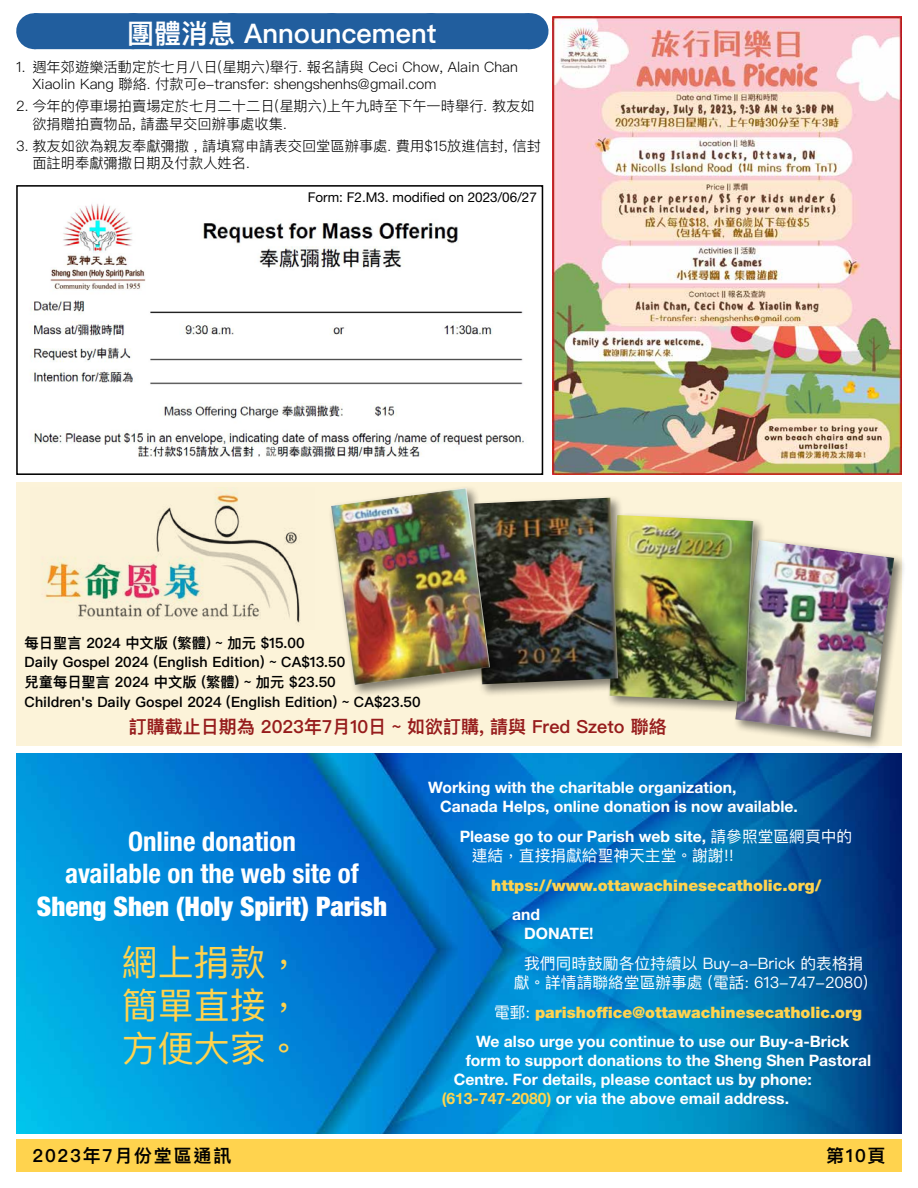
<style>
.page{position:relative;width:918px;height:1188px;background:#fff}
.page>*{position:absolute;margin:0;border:0;box-sizing:border-box;transform-origin:0 0}
.t1{font:36px/43.2px "Ping Fang HK";color:#ffd34e;text-align:justify}
.t2{font:700 condensed 27px/32.4px "Helvetica Neue LT Std";color:#fff;text-align:center}
.t3{font:900 condensed 27px "Helvetica Neue LT Std";color:#fff}
.t4{font:600 27px "Ping Fang HK";color:#fff}
.t5{font:600 18px "Ping Fang HK";color:#961c1c}
.t6{font:600 18px "Ping Fang HK";letter-spacing:.1em;color:#000}
.t7{font:700 15.75px/18.9px "Helvetica Neue LT Std";color:#fff}
.t8{font:15.75px/18.9px "Ping Fang HK";color:#fff;text-align:center}
.t9{font:900 15.75px "Helvetica Neue LT Std";color:#ffd34e}
.t10{font:300 14.25px/17.1px "Ping Fang HK";color:#000}
.t11{font:600 14.25px/19.8px "Ping Fang HK";color:#000}
.t12{font:13.5px "Helvetica Neue LT Std";color:#000}
.s1{font-family:"Ping Fang HK";font-weight:400}
.s2{font-weight:900;color:#ffd34e}
.s3{color:#ffd34e}
</style>
<div class="page">
<div style="left:16px;top:1139px;width:886px;height:33px;background:#ffd34e"></div>
<div style="left:16px;top:482px;width:886px;height:264px;background:#fcf3d9"></div>
<img style="left:16px;top:754px;width:886px;height:380px">
<img style="left:30px;top:204px;width:494px;height:253px">
<div style="left:16px;top:185px;width:527px;height:290px;border:2px solid #000"></div>
<div style="left:34px;top:13px;width:496px;height:36px;background:#215e9e"></div>
<svg style="left:135px;top:13px;width:345px;height:1px"></svg>
<hr style="left:530px;top:13px;width:1px;height:36px;background:#215e9e">
<img style="left:552px;top:16px;width:350px;height:459px">
<div style="left:732px;top:537px;width:175px;height:213px;background:#000;opacity:.5"></div>
<img style="left:735px;top:540px;width:159px;height:197px">
<img style="left:42px;top:487px;width:258px;height:136px">
<div style="left:606px;top:512px;width:160px;height:203px;background:#000;opacity:.5"></div>
<img style="left:609px;top:515px;width:145px;height:187px">
<div style="left:471px;top:495px;width:160px;height:202px;background:#000;opacity:.5"></div>
<img style="left:503px;top:498px;width:115px;height:186px">
<div style="left:328px;top:485px;width:175px;height:213px;background:#000;opacity:.5"></div>
<img style="left:331px;top:488px;width:159px;height:197px">
<h2 class="t4" style="left:127px;top:16px;width:311px">團體消息 Announcement</h2>
<p class="t10" style="left:32px;top:58px;width:487px;text-indent:-16px">1. 週年郊遊樂活動定於七月八日(星期六)舉行. 報名請與 Ceci Chow, Alain Chan<br>Xiaolin Kang 聯絡. 付款可e-transfer: shengshenhs@gmail.com</p>
<p class="t10" style="left:32px;top:98px;width:504px;text-indent:-16px">2. 今年的停車場拍賣場定於七月二十二日(星期六)上午九時至下午一時舉行. 教友如欲捐贈拍賣物品, 請盡早交回辦事處收集.</p>
<p class="t10" style="left:32px;top:137px;width:510px;text-indent:-16px">3. 教友如欲為親友奉獻彌撒 , 請填寫申請表交回堂區辦事處. 費用$15放進信封, 信封面註明奉獻彌撒日期及付款人姓名.</p>
<p class="t12" style="left:308px;top:189px;width:231px">Form: F2.M3. modified on 2023/06/27</p>
<p class="t11" style="left:25px;top:632px;width:398px">每日聖言 2024 中文版 (繁體) ~ 加元 $15.00<br>Daily Gospel 2024 (English Edition) ~ CA$13.50<br>兒童每日聖言 2024 中文版 (繁體) ~ 加元 $23.50<br>Children's Daily Gospel 2024 (English Edition) ~ CA$23.50</p>
<p class="t5" style="left:129px;top:716px;width:539px">訂購截止日期為 2023年7月10日 ~ 如欲訂購, 請與 Fred Szeto 聯絡</p>
<h2 class="t2" style="left:65px;top:825px;width:295px">Online donation<br>available on the web site of</h2>
<h2 class="t3" style="left:37px;top:889px;width:352px">Sheng Shen (Holy Spirit) Parish</h2>
<h1 class="t1" style="left:122px;top:940px;width:181px">網上捐款，簡單直接，方便大家。</h1>
<p class="t7" style="left:440px;top:778px;width:359px;text-indent:-12px">Working with the charitable organization,<br>Canada Helps, online donation is now available.</p>
<p class="t7" style="left:460px;top:827px;width:394px">Please go to our Parish web site, <span class="s1">請參照堂區網頁中的</span></p>
<p class="t8" style="left:472px;top:846px;width:264px">連結，直接捐獻給聖神天主堂。謝謝!!</p>
<p class="t9" style="left:491px;top:876px;width:332px">https://www.ottawachinesecatholic.org/</p>
<p class="t7" style="left:524px;top:905px;width:71px;text-indent:-12px">and<br>DONATE!</p>
<p class="t8" style="left:514px;top:954px;width:356px">我們同時鼓勵各位持續以 Buy-a-Brick 的表格捐獻。詳情請聯絡堂區辦事處 (電話: 613-747-2080)</p>
<p class="t7" style="left:476px;top:997px;width:387px;line-height:29.7px;text-indent:18px"><span class="s1">電郵:</span> <span class="s2">parishoffice@ottawachinesecatholic.org<br></span>We also urge you continue to use our Buy-a-Brick</p>
<p class="t7" style="left:466px;top:1051px;width:407px">form to support donations to the Sheng Shen Pastoral</p>
<p class="t7" style="left:454px;top:1070px;width:360px">Centre. For details, please contact us by phone:</p>
<p class="t7" style="left:442px;top:1089px;width:349px"><span class="s3">(613-747-2080)</span> or via the above email address.</p>
<p class="t6" style="left:32px;top:1145px;width:200px">2023年7月份堂區通訊</p>
<p class="t6" style="left:826px;top:1145px;width:61px">第10頁</p>
</div>
